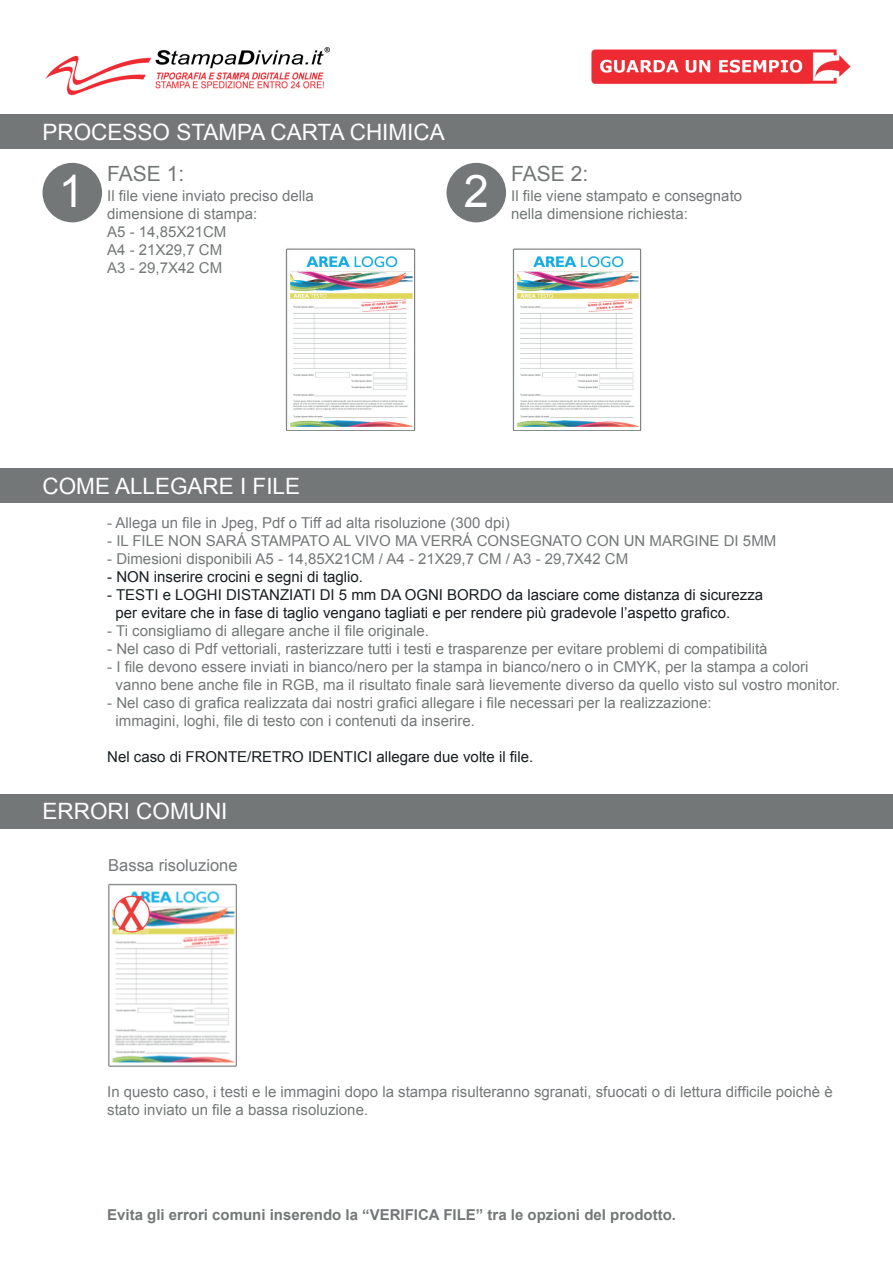
<style>
.page{position:relative;width:893px;height:1263px;background:#fff}
.page>*{position:absolute;margin:0;border:0;box-sizing:border-box;transform-origin:0 0}
.t1{font:45px "Arial";color:#fff}
.t2{font:22.5px "Arial";color:#fff}
.t3{font:21px "Arial";color:#747778}
.t4{font:16.5px "Arial";color:#747778}
.t5{font:15px/18px "Arial";color:#747778}
.t6{font:15px/18px "Arial";color:#181d20}
.t7{font:700 15px "Arial";color:#747778}
</style>
<div class="page">
<img style="left:45px;top:47px;width:285px;height:49px">
<img style="left:591px;top:49px;width:260px;height:35px">
<div style="left:0;top:115px;width:893px;height:34px;background:#747778"></div>
<div style="left:0;top:469px;width:893px;height:34px;background:#747778"></div>
<div style="left:0;top:794px;width:893px;height:34px;background:#747778"></div>
<div style="left:43px;top:163px;width:59px;height:59px;background:#747778;border-radius:50%"></div>
<div style="left:446px;top:163px;width:60px;height:59px;background:#747778;border-radius:50%"></div>
<img style="left:108px;top:883px;width:129px;height:184px">
<img style="left:285px;top:248px;width:131px;height:182px">
<img style="left:512px;top:248px;width:130px;height:182px">
<h2 class="t2" style="left:43px;top:119px;width:404px">PROCESSO STAMPA CARTA CHIMICA</h2>
<h3 class="t3" style="left:107px;top:162px;width:79px">FASE 1:</h3>
<h3 class="t3" style="left:511px;top:162px;width:79px">FASE 2:</h3>
<p class="t5" style="left:107px;top:187px;width:208px">Il file viene inviato preciso della dimensione di stampa:<br>A5 - 14,85X21CM<br>A4 - 21X29,7 CM<br>A3 - 29,7X42 CM</p>
<h1 class="t1" style="left:59px;top:167px;width:27px">1</h1>
<h1 class="t1" style="left:464px;top:167px;width:27px">2</h1>
<p class="t5" style="left:511px;top:187px;width:232px">Il file viene stampato e consegnato</p>
<p class="t5" style="left:511px;top:205px;width:178px">nella dimensione richiesta:</p>
<h2 class="t2" style="left:43px;top:473px;width:259px">COME ALLEGARE I FILE</h2>
<p class="t5" style="left:107px;top:513px;width:404px">- Allega un file in Jpeg, Pdf o Tiff ad alta risoluzione (300 dpi)</p>
<p class="t5" style="left:107px;top:531px;width:671px">- IL FILE NON SARÁ STAMPATO AL VIVO MA VERRÁ CONSEGNATO CON UN MARGINE DI 5MM</p>
<p class="t5" style="left:107px;top:549px;width:523px">- Dimesioni disponibili A5 - 14,85X21CM / A4 - 21X29,7 CM / A3 - 29,7X42 CM</p>
<p class="t6" style="left:107px;top:567px;width:257px">- NON inserire crocini e segni di taglio.</p>
<p class="t6" style="left:115px;top:585px;width:649px;text-indent:-8px">- TESTI e LOGHI DISTANZIATI DI 5 mm DA OGNI BORDO da lasciare come distanza di sicurezza per evitare che in fase di taglio vengano tagliati e per rendere più gradevole l’aspetto grafico.</p>
<p class="t5" style="left:107px;top:621px;width:323px">- Ti consigliamo di allegare anche il file originale.</p>
<p class="t5" style="left:107px;top:639px;width:662px">- Nel caso di Pdf vettoriali, rasterizzare tutti i testi e trasparenze per evitare problemi di compatibilità</p>
<p class="t5" style="left:115px;top:657px;width:726px;text-indent:-8px">- I file devono essere inviati in bianco/nero per la stampa in bianco/nero o in CMYK, per la stampa a colori vanno bene anche file in RGB, ma il risultato finale sarà lievemente diverso da quello visto sul vostro monitor.</p>
<p class="t5" style="left:115px;top:693px;width:598px;text-indent:-8px">- Nel caso di grafica realizzata dai nostri grafici allegare i file necessari per la realizzazione: immagini, loghi, file di testo con i contenuti da inserire.</p>
<p class="t6" style="left:107px;top:747px;width:427px">Nel caso di FRONTE/RETRO IDENTICI allegare due volte il file.</p>
<h2 class="t2" style="left:43px;top:799px;width:186px">ERRORI COMUNI</h2>
<p class="t4" style="left:108px;top:856px;width:131px">Bassa risoluzione</p>
<p class="t5" style="left:107px;top:1082px;width:727px">In questo caso, i testi e le immagini dopo la stampa risulteranno sgranati, sfuocati o di lettura difficile poichè è stato inviato un file a bassa risoluzione.</p>
<p class="t7" style="left:107px;top:1206px;width:570px">Evita gli errori comuni inserendo la “VERIFICA FILE” tra le opzioni del prodotto.</p>
</div>
